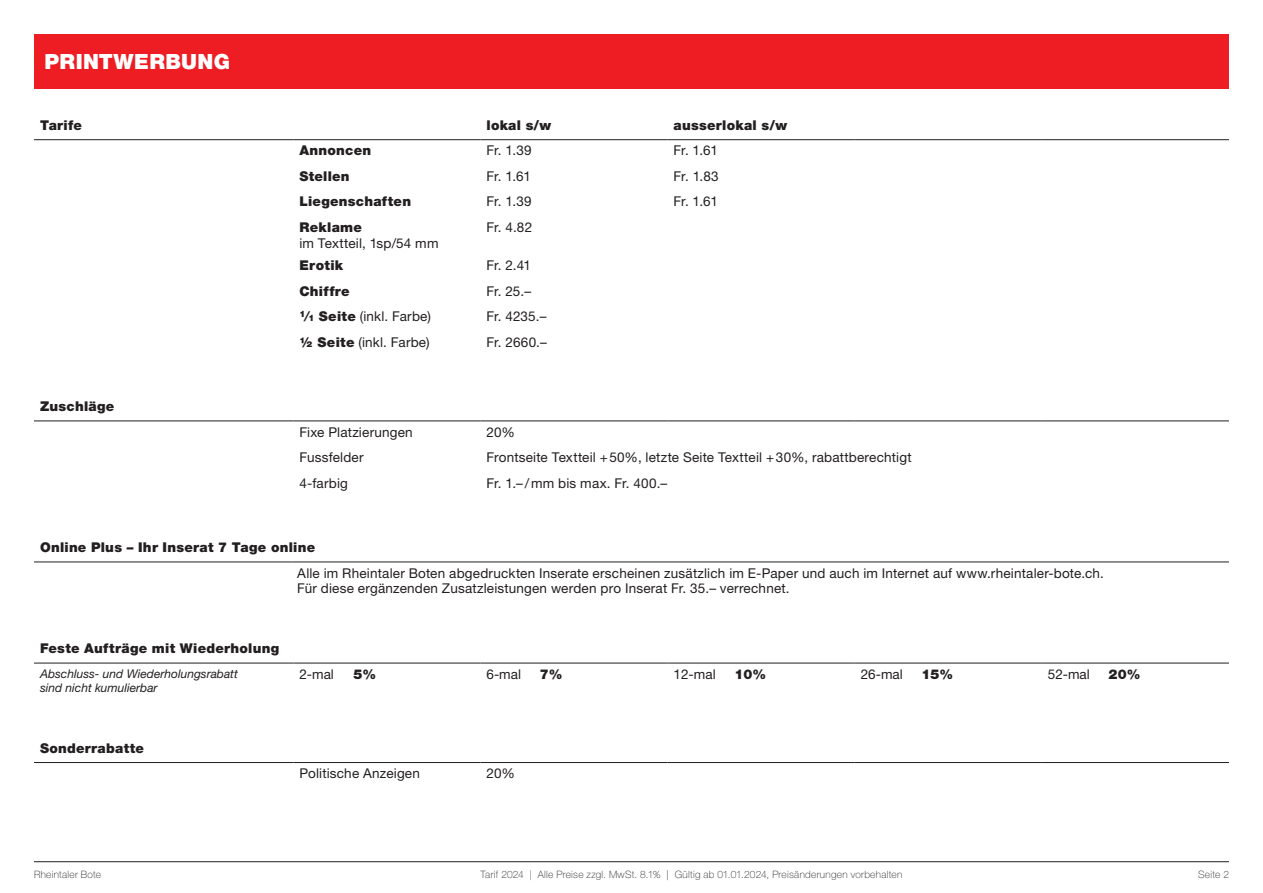
<style>
.page{position:relative;width:1263px;height:893px;background:#fff}
.page>*{position:absolute;margin:0;border:0;box-sizing:border-box;transform-origin:0 0}
.t1{font:900 21px "Helvetica Neue LT Std";letter-spacing:.02em;color:#fff}
.t2{font:13.5px/15px "Helvetica Neue LT Std";letter-spacing:.015em;color:#231f20}
.t3{font:900 13.5px "Helvetica Neue LT Std";letter-spacing:.02em;color:#231f20}
.t4{font:italic 12px/14.4px "Helvetica Neue LT Std";color:#231f20}
.t5{font:100 10.2px "Helvetica Neue LT Std";letter-spacing:.03em;color:#231f20}
.s1{font-weight:900}
.s2{font-weight:900;font-size:8.7px}
</style>
<div class="page">
<hr style="left:34px;top:861px;width:1195px;height:1px;background:#231f20">
<hr style="left:34px;top:139px;width:259px;height:1px;background:#231f20">
<hr style="left:293px;top:139px;width:187px;height:1px;background:#231f20">
<hr style="left:480px;top:139px;width:188px;height:1px;background:#231f20">
<hr style="left:668px;top:139px;width:187px;height:1px;background:#231f20">
<hr style="left:855px;top:139px;width:187px;height:1px;background:#231f20">
<hr style="left:1042px;top:139px;width:187px;height:1px;background:#231f20">
<hr style="left:34px;top:421px;width:259px;height:1px;background:#231f20">
<hr style="left:293px;top:421px;width:187px;height:1px;background:#231f20">
<hr style="left:480px;top:421px;width:188px;height:1px;background:#231f20">
<hr style="left:668px;top:421px;width:187px;height:1px;background:#231f20">
<hr style="left:855px;top:421px;width:187px;height:1px;background:#231f20">
<hr style="left:1042px;top:421px;width:187px;height:1px;background:#231f20">
<hr style="left:34px;top:562px;width:257px;height:1px;background:#231f20">
<hr style="left:291px;top:562px;width:938px;height:1px;background:#231f20">
<div style="left:34px;top:34px;width:1195px;height:55px;background:#ee1d23"></div>
<hr style="left:34px;top:663px;width:259px;height:1px;background:#231f20">
<hr style="left:293px;top:663px;width:187px;height:1px;background:#231f20">
<hr style="left:480px;top:663px;width:188px;height:1px;background:#231f20">
<hr style="left:668px;top:663px;width:187px;height:1px;background:#231f20">
<hr style="left:855px;top:663px;width:187px;height:1px;background:#231f20">
<hr style="left:1042px;top:663px;width:187px;height:1px;background:#231f20">
<hr style="left:34px;top:762px;width:259px;height:1px;background:#231f20">
<hr style="left:293px;top:762px;width:187px;height:1px;background:#231f20">
<hr style="left:480px;top:762px;width:188px;height:1px;background:#231f20">
<hr style="left:668px;top:762px;width:187px;height:1px;background:#231f20">
<hr style="left:855px;top:762px;width:187px;height:1px;background:#231f20">
<hr style="left:1042px;top:762px;width:187px;height:1px;background:#231f20">
<h1 class="t1" style="left:45px;top:49px;width:187px">PRINTWERBUNG</h1>
<p class="t3" style="left:40px;top:117px;width:44px">Tarife</p>
<p class="t3" style="left:486px;top:117px;width:66px">lokal s/w</p>
<p class="t3" style="left:674px;top:117px;width:115px">ausserlokal s/w</p>
<p class="t3" style="left:299px;top:142px;width:73px">Annoncen</p>
<p class="t2" style="left:486px;top:143px;width:47px">Fr. 1.39</p>
<p class="t2" style="left:674px;top:143px;width:46px">Fr. 1.61</p>
<p class="t3" style="left:299px;top:168px;width:52px">Stellen</p>
<p class="t2" style="left:486px;top:168px;width:46px">Fr. 1.61</p>
<p class="t2" style="left:674px;top:168px;width:47px">Fr. 1.83</p>
<p class="t3" style="left:299px;top:193px;width:113px">Liegenschaften</p>
<p class="t2" style="left:486px;top:194px;width:47px">Fr. 1.39</p>
<p class="t2" style="left:674px;top:194px;width:46px">Fr. 1.61</p>
<p class="t3" style="left:299px;top:219px;width:64px">Reklame</p>
<p class="t2" style="left:299px;top:236px;width:141px">im Textteil, 1sp/54 mm</p>
<p class="t2" style="left:486px;top:219px;width:47px">Fr. 4.82</p>
<p class="t3" style="left:40px;top:398px;width:76px">Zuschläge</p>
<p class="t3" style="left:299px;top:257px;width:45px">Erotik</p>
<p class="t2" style="left:487px;top:258px;width:46px">Fr. 2.41</p>
<p class="t3" style="left:299px;top:283px;width:52px">Chiffre</p>
<p class="t2" style="left:487px;top:283px;width:46px">Fr. 25.–</p>
<p class="t2" style="left:299px;top:309px;width:133px"><sup>1</sup><span class="s1">⁄</span><span class="s2">1</span> <span class="s1">Seite</span> (inkl. Farbe)</p>
<p class="t2" style="left:486px;top:309px;width:61px">Fr. 4235.–</p>
<p class="t2" style="left:299px;top:334px;width:132px"><span class="s1">½ Seite</span> (inkl. Farbe)</p>
<p class="t2" style="left:486px;top:334px;width:62px">Fr. 2660.–</p>
<p class="t2" style="left:299px;top:424px;width:115px">Fixe Platzierungen</p>
<p class="t2" style="left:486px;top:424px;width:30px">20%</p>
<p class="t2" style="left:299px;top:450px;width:66px">Fussfelder</p>
<p class="t2" style="left:486px;top:450px;width:427px">Frontseite Textteil +50%, letzte Seite Textteil +30%, rabattberechtigt</p>
<p class="t2" style="left:299px;top:475px;width:50px">4-farbig</p>
<p class="t2" style="left:486px;top:475px;width:182px">Fr. 1.– /mm bis max. Fr. 400.–</p>
<p class="t3" style="left:40px;top:539px;width:277px">Online Plus – Ihr Inserat 7 Tage online</p>
<p class="t2" style="left:297px;top:565px;width:808px">Alle im Rheintaler Boten abgedruckten Inserate erscheinen zusätzlich im E-Paper und auch im Internet auf www.rheintaler-bote.ch.<br>Für diese ergänzenden Zusatzleistungen werden pro Inserat Fr. 35.– verrechnet.</p>
<p class="t3" style="left:40px;top:640px;width:241px">Feste Aufträge mit Wiederholung</p>
<p class="t4" style="left:40px;top:666px;width:199px">Abschluss- und Wiederholungsrabatt sind nicht kumulierbar</p>
<p class="t2" style="left:299px;top:666px;width:36px">2-mal</p>
<p class="t3" style="left:353px;top:666px;width:24px">5%</p>
<p class="t2" style="left:486px;top:666px;width:36px">6-mal</p>
<p class="t3" style="left:540px;top:666px;width:24px">7%</p>
<p class="t2" style="left:674px;top:666px;width:44px">12-mal</p>
<p class="t3" style="left:734px;top:666px;width:33px">10%</p>
<p class="t2" style="left:861px;top:666px;width:44px">26-mal</p>
<p class="t3" style="left:921px;top:666px;width:33px">15%</p>
<p class="t2" style="left:1048px;top:666px;width:44px">52-mal</p>
<p class="t3" style="left:1109px;top:666px;width:33px">20%</p>
<p class="t3" style="left:40px;top:740px;width:105px">Sonderrabatte</p>
<p class="t2" style="left:299px;top:766px;width:122px">Politische Anzeigen</p>
<p class="t2" style="left:486px;top:766px;width:30px">20%</p>
<p class="t5" style="left:34px;top:868px;width:69px">Rheintaler Bote</p>
<p class="t5" style="left:480px;top:868px;width:423px">Tarif 2024 | Alle Preise zzgl. MwSt. 8.1% | Gültig ab 01.01.2024, Preisänderungen vorbehalten</p>
<p class="t5" style="left:1198px;top:868px;width:32px">Seite 2</p>
</div>
